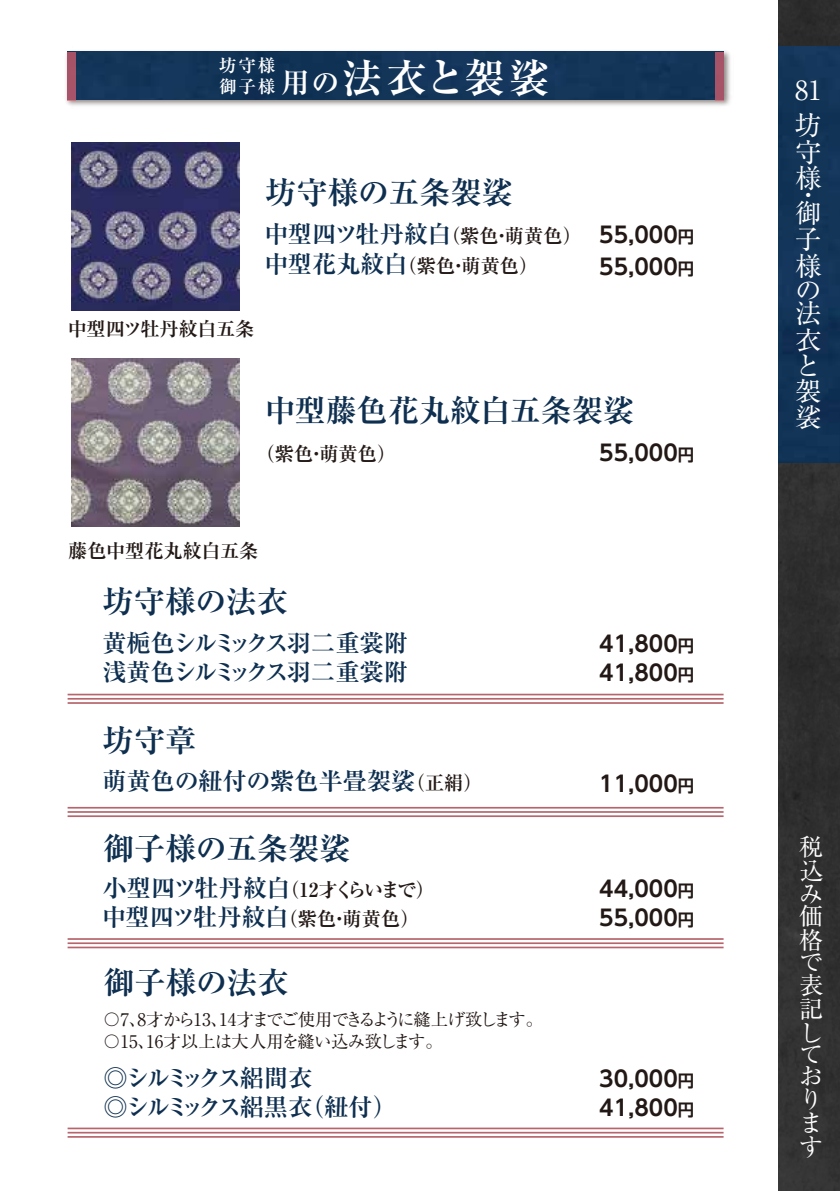
<style>
.page{position:relative;width:840px;height:1191px;background:#fff}
.page>*{position:absolute;margin:0;border:0;box-sizing:border-box;transform-origin:0 0}
.t1{font:700 40.4px "Ryumin Pr 5";letter-spacing:.035em;color:#fff}
.t2{font:700 31px "Ryumin Pr 5";color:#0e2f50}
.t3{font:26.4px/26.4px "Ryumin Pr 5";color:#fff}
.t4{font:700 24.2px "Ryumin Pr 5";letter-spacing:-.02em;color:#0e2f50}
.t5{font:700 24.2px/29px "Ryumin Pr 5";letter-spacing:-.085em;color:#0e2f50}
.t6{font:700 24.2px "Ryumin Pr 5";color:#0e2f50}
.t7{font:700 24.2px "Ryumin Pr 5";letter-spacing:-.14em;color:#0e2f50}
.t8{font:700 24.2px "Ryumin Pr 5";letter-spacing:-.16em;color:#0e2f50}
.t9{font:24px/23px "Ryumin Pr 5";color:#fff}
.t10{font:700 21.8px/29.4px "UD Shin Go Pro De";color:#221815}
.t11{font:700 19.2px "Ryumin Pr 5";color:#221815}
.t12{font:700 19.2px "Ryumin Pr 5";letter-spacing:-.14em;color:#221815}
.t13{font:700 19.2px "Ryumin Pr 5";letter-spacing:-.03em;color:#221815}
.t14{font:17.4px/21.8px "Ryumin Pr 5";letter-spacing:-.035em;color:#221815}
.t15{font:700 17.4px/21px "Ryumin Pr 5";letter-spacing:.1em;color:#fff}
.s1{font-size:28px}
.s2{font-size:19.2px;color:#221815}
.s3{font-size:24.2px;color:#0e2f50}
.s4{font-size:16.4px}
</style>
<div class="page">
<div style="left:778px;top:0;width:61px;height:1191px;background:#303030"></div>
<div style="left:778px;top:46px;width:61px;height:416px;background:#123457"></div>
<img style="left:66px;top:51px;width:665px;height:55px">
<div style="left:68px;top:51px;width:655px;height:48px;background:#133558"></div>
<div style="left:68px;top:52px;width:8px;height:48px;background:#a75368"></div>
<div style="left:714px;top:52px;width:9px;height:48px;background:#a75367"></div>
<hr style="left:68px;top:693px;width:655px;height:2px;background:#b7646c">
<hr style="left:68px;top:698px;width:655px;height:1px;background:#b7646c">
<hr style="left:68px;top:702px;width:655px;height:2px;background:#b7646c">
<hr style="left:68px;top:807px;width:655px;height:1px;background:#b7646c">
<hr style="left:68px;top:811px;width:655px;height:2px;background:#b7646c">
<hr style="left:68px;top:815px;width:655px;height:2px;background:#b7646c">
<hr style="left:68px;top:938px;width:655px;height:2px;background:#b7646c">
<hr style="left:68px;top:942px;width:655px;height:2px;background:#b7646c">
<hr style="left:68px;top:946px;width:655px;height:2px;background:#b7646c">
<hr style="left:68px;top:1127px;width:655px;height:2px;background:#b7646c">
<hr style="left:68px;top:1131px;width:655px;height:2px;background:#b7646c">
<hr style="left:68px;top:1136px;width:655px;height:1px;background:#b7646c">
<img style="left:71px;top:142px;width:168px;height:168px">
<img style="left:71px;top:359px;width:168px;height:168px">
<p class="t15" style="left:219px;top:53px;width:57px">坊守様御子様</p>
<h1 class="t1" style="left:281px;top:45px;width:269px"><span class="s1">用の</span>法衣と袈裟</h1>
<h2 class="t2" style="left:265px;top:168px;width:248px">坊守様の五条袈裟</h2>
<p class="t4" style="left:264px;top:214px;width:319px">中型四ツ牡丹紋白<span class="s2">（紫色・萌黄色）</span></p>
<p class="t11" style="left:264px;top:251px;width:275px"><span class="s3">中型花丸紋白</span>（紫色・萌黄色）</p>
<p class="t13" style="left:68px;top:314px;width:188px">中型四ツ牡丹紋白五条</p>
<p class="t10" style="left:599px;top:218px;width:96px;line-height:32px">55,000<span class="s4">円<br></span>55,000<span class="s4">円</span></p>
<h2 class="t2" style="left:264px;top:386px;width:371px">中型藤色花丸紋白五条袈裟</h2>
<p class="t11" style="left:255px;top:438px;width:142px">（紫色・萌黄色）</p>
<p class="t10" style="left:599px;top:437px;width:96px">55,000<span class="s4">円</span></p>
<p class="t11" style="left:68px;top:535px;width:192px">藤色中型花丸紋白五条</p>
<h2 class="t2" style="left:103px;top:577px;width:186px">坊守様の法衣</h2>
<p class="t5" style="left:102px;top:626px;width:307px">黄梔色シルミックス羽二重裳附浅黄色シルミックス羽二重裳附</p>
<p class="t10" style="left:599px;top:628px;width:96px">41,800<span class="s4">円<br></span>41,800<span class="s4">円</span></p>
<h2 class="t2" style="left:103px;top:715px;width:95px">坊守章</h2>
<p class="t6" style="left:102px;top:762px;width:381px">萌黄色の紐付の紫色半畳袈裟<span class="s2">（正絹）</span></p>
<p class="t10" style="left:599px;top:768px;width:96px">11,000<span class="s4">円</span></p>
<h2 class="t2" style="left:103px;top:824px;width:248px">御子様の五条袈裟</h2>
<p class="t12" style="left:103px;top:874px;width:334px"><span class="s3">小型四ツ牡丹紋白</span>（12才くらいまで）</p>
<p class="t4" style="left:102px;top:897px;width:319px">中型四ツ牡丹紋白<span class="s2">（紫色・萌黄色）</span></p>
<p class="t10" style="left:599px;top:873px;width:96px">44,000<span class="s4">円<br></span>55,000<span class="s4">円</span></p>
<h2 class="t2" style="left:103px;top:957px;width:186px">御子様の法衣</h2>
<p class="t14" style="left:103px;top:1007px;width:441px">〇7、8才から13、14才までご使用できるように縫上げ致します。〇15、16才以上は大人用を縫い込み致します。</p>
<p class="t8" style="left:103px;top:1058px;width:210px">◎シルミックス絽間衣</p>
<p class="t10" style="left:599px;top:1063px;width:96px">30,000<span class="s4">円</span></p>
<p class="t7" style="left:103px;top:1087px;width:295px">◎シルミックス絽黒衣（紐付）</p>
<p class="t10" style="left:599px;top:1092px;width:96px">41,800<span class="s4">円</span></p>
<p class="t3" style="left:794px;top:71px;width:28px;line-height:35.2px">81坊</p>
<p class="t3" style="left:794px;top:137px;width:28px">守様</p>
<p class="t3" style="left:794px;top:181px;width:17px">・</p>
<p class="t3" style="left:794px;top:198px;width:28px;text-align:justify">御子様</p>
<p class="t3" style="left:794px;top:276px;width:27px;line-height:24px">の法</p>
<p class="t3" style="left:794px;top:325px;width:27px;line-height:25.8px">衣と袈裟</p>
<p class="t9" style="left:798px;top:833px;width:25px">税込み価格で表記しております</p>
</div>
